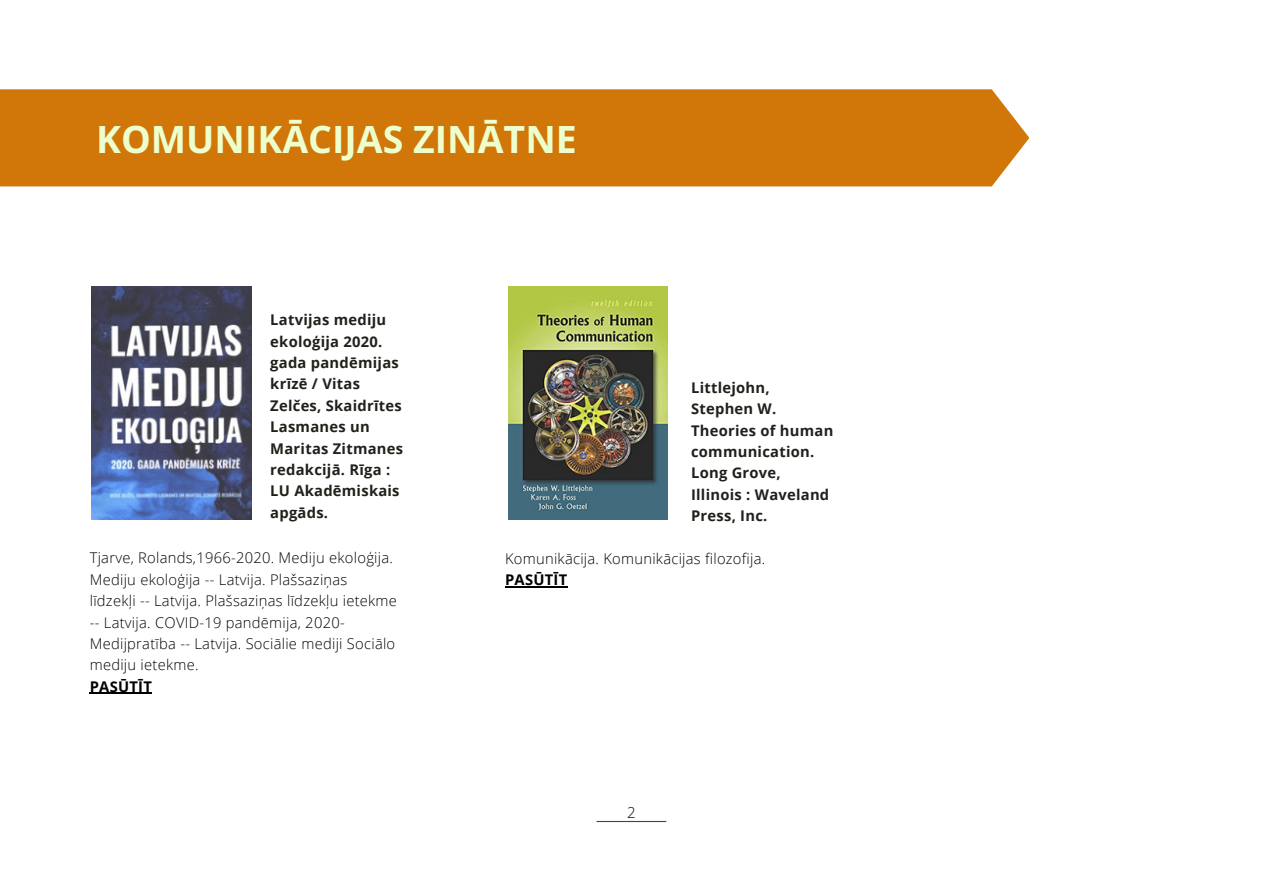
<style>
.page{position:relative;width:1263px;height:894px;background:#fff}
.page>*{position:absolute;margin:0;border:0;box-sizing:border-box;transform-origin:0 0}
.t1{font:700 37.5px "Open Sans";color:#edffcc}
.t2{font:300 15px "Open Sans";color:#000}
.t3{font:300 14.7px/21.3px "Open Sans";letter-spacing:.02em;color:#000}
.t4{font:700 14.7px/21.3px "Open Sans";letter-spacing:.02em;color:#22201b}
.t5{font:700 14.7px "Open Sans";letter-spacing:.02em;color:#000}
</style>
<div class="page">
<hr style="left:597px;top:820px;width:69px;height:1px;background:#3b5704">
<div style="left:0;top:89px;width:1029px;height:97px;background:#d17609"></div>
<img style="left:92px;top:286px;width:160px;height:233px">
<hr style="left:90px;top:692px;width:62px;height:1px;background:#000">
<img style="left:508px;top:286px;width:160px;height:233px">
<hr style="left:505px;top:586px;width:63px;height:1px;background:#000">
<p class="t1" style="left:96px;top:112px;width:482px">KOMUNIKĀCIJAS ZINĀTNE</p>
<p class="t4" style="left:270px;top:309px;width:134px">Latvijas mediju ekoloģija 2020. gada pandēmijas krīzē / Vitas<br>Zelčes, Skaidrītes<br>Lasmanes un<br>Maritas Zitmanes redakcijā. Rīga :<br>LU Akadēmiskais apgāds.</p>
<p class="t3" style="left:90px;top:547px;width:309px">Tjarve, Rolands,1966-2020. Mediju ekoloģija.<br>Mediju ekoloģija -- Latvija. Plašsaziņas līdzekļi -- Latvija. Plašsaziņas līdzekļu ietekme -- Latvija. COVID-19 pandēmija, 2020- Medijpratība -- Latvija. Sociālie mediji Sociālo mediju ietekme.</p>
<p class="t5" style="left:90px;top:675px;width:64px">PASŪTĪT</p>
<p class="t4" style="left:691px;top:376px;width:144px">Littlejohn,<br>Stephen W.<br>Theories of human communication.<br>Long Grove,<br>Illinois : Waveland<br>Press, Inc.</p>
<p class="t3" style="left:505px;top:547px;width:262px">Komunikācija. Komunikācijas filozofija.</p>
<p class="t5" style="left:505px;top:569px;width:64px">PASŪTĪT</p>
<p class="t2" style="left:627px;top:801px;width:10px">2</p>
</div>
